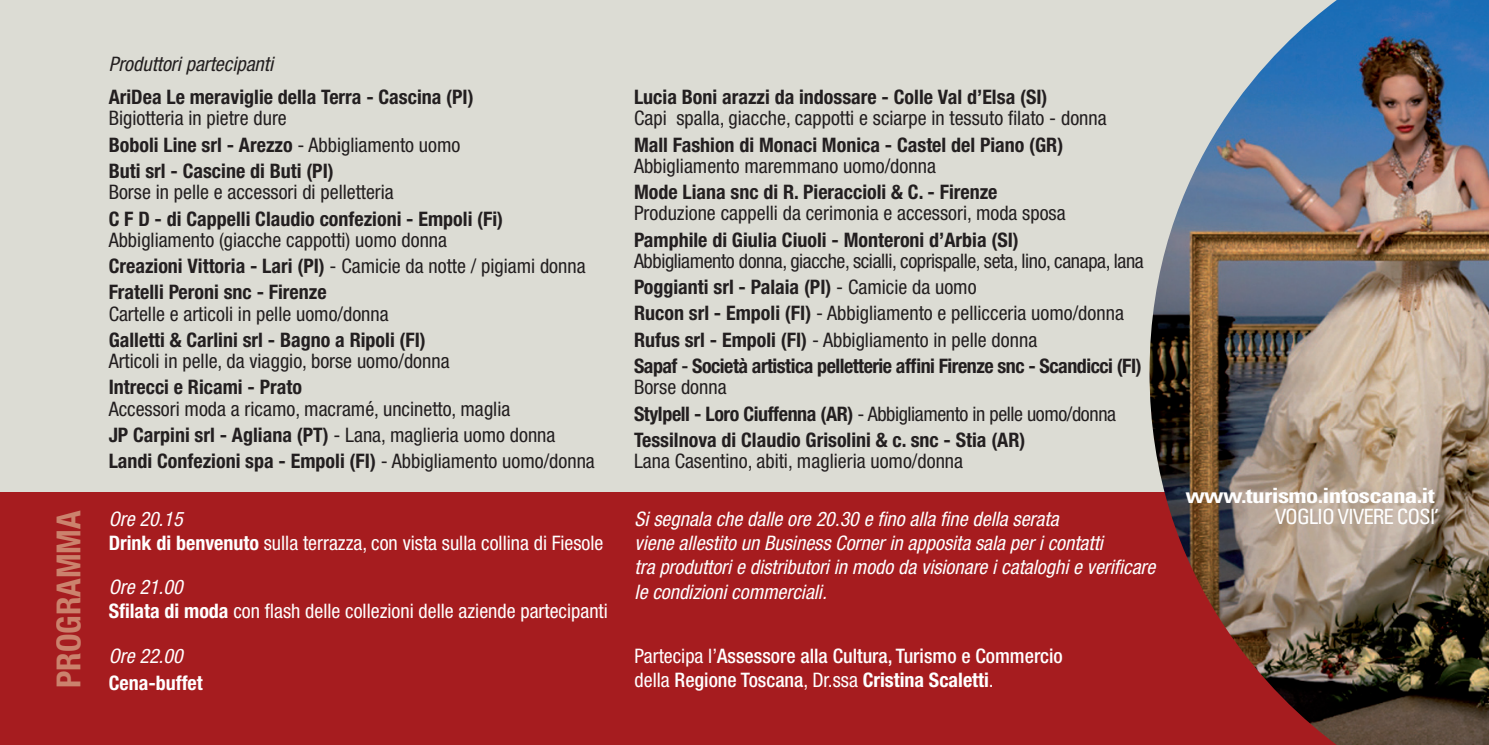
<style>
.page{position:relative;width:1489px;height:745px;background:#fff}
.page>*{position:absolute;margin:0;border:0;box-sizing:border-box;transform-origin:0 0}
.t1{font:700 condensed 33.25px "Helvetica Neue LT Std";color:#cb826d}
.t2{font:700 condensed 21px "Univers";letter-spacing:-.03em;color:#fff;scale:1.2 1}
.t3{font:condensed 21px "Univers";letter-spacing:-.05em;color:#fff}
.t4{font:condensed 20px/26.2px "Helvetica Neue LT Std";color:#231f20}
.t5{font:700 condensed 20px/26.2px "Helvetica Neue LT Std";color:#231f20}
.t6{font:italic condensed 20px/24px "Helvetica Neue LT Std";color:#fff}
.t7{font:condensed 20px/24px "Helvetica Neue LT Std";color:#fff}
.t8{font:500 condensed 20px/24px "Helvetica Neue LT Std";color:#fff}
.t9{font:italic condensed 20px "Helvetica Neue LT Std";color:#231f20}
.t10{font:700 condensed 20px "Helvetica Neue LT Std";color:#fff}
.s1{font-weight:400}
.s2{font-weight:700}
.s3{font-style:italic}
.s4{font-weight:500}
</style>
<div class="page">
<div style="left:0;top:489px;width:1488px;height:255px;background:#a61c1f"></div>
<div style="left:0;top:0;width:1488px;height:491px;background:#dcdcd4"></div>
<img style="left:1149px;top:0;width:339px;height:744px">
<h1 class="t1" style="left:48px;top:687px;width:179px;rotate:-90deg">PROGRAMMA</h1>
<p class="t9" style="left:109px;top:52px;width:166px">Produttori partecipanti</p>
<p class="t5" style="left:109px;top:84px;width:366px">AriDea Le meraviglie della Terra - Cascina (PI)</p>
<p class="t5" style="left:109px;top:105px;width:353px"><span class="s1">Bigiotteria in pietre dure<br></span>Boboli Line srl - Arezzo <span class="s1">- Abbigliamento uomo<br></span>Buti srl - Cascine di Buti (PI)</p>
<p class="t4" style="left:109px;top:179px;width:287px">Borse in pelle e accessori di pelletteria</p>
<p class="t5" style="left:109px;top:205px;width:396px">C F D - di Cappelli Claudio confezioni - Empoli (Fi)</p>
<p class="t4" style="left:109px;top:226px;width:478px">Abbigliamento (giacche cappotti) uomo donna<br><span class="s2">Creazioni Vittoria - Lari (PI)</span> - Camicie da notte / pigiami donna<br><span class="s2">Fratelli Peroni snc - Firenze</span></p>
<p class="t4" style="left:109px;top:300px;width:281px">Cartelle e articoli in pelle uomo/donna</p>
<p class="t5" style="left:109px;top:326px;width:318px">Galletti &amp; Carlini srl - Bagno a Ripoli (FI)</p>
<p class="t4" style="left:109px;top:347px;width:342px">Articoli in pelle, da viaggio, borse uomo/donna</p>
<p class="t5" style="left:109px;top:373px;width:195px">Intrecci e Ricami - Prato</p>
<p class="t4" style="left:109px;top:395px;width:487px">Accessori moda a ricamo, macramé, uncinetto, maglia<br><span class="s2">JP Carpini srl - Agliana (PT)</span> - Lana, maglieria uomo donna<br><span class="s2">Landi Confezioni spa - Empoli (FI)</span> - Abbigliamento uomo/donna</p>
<p class="t7" style="left:109px;top:506px;width:496px"><span class="s3">Ore 20.15<br></span><span class="s2">Drink di benvenuto</span> sulla terrazza, con vista sulla collina di Fiesole</p>
<p class="t7" style="left:109px;top:574px;width:500px"><span class="s3">Ore 21.00<br></span><span class="s2">Sfilata di moda</span> con flash delle collezioni delle aziende partecipanti</p>
<p class="t6" style="left:109px;top:643px;width:75px">Ore 22.00</p>
<p class="t10" style="left:109px;top:669px;width:96px">Cena-buffet</p>
<p class="t5" style="left:634px;top:83px;width:415px">Lucia Boni arazzi da indossare - Colle Val d’Elsa (SI)</p>
<p class="t4" style="left:634px;top:105px;width:474px">Capi spalla, giacche, cappotti e sciarpe in tessuto filato - donna</p>
<p class="t5" style="left:634px;top:131px;width:431px">Mall Fashion di Monaci Monica - Castel del Piano (GR)</p>
<p class="t4" style="left:634px;top:152px;width:303px">Abbigliamento maremmano uomo/donna</p>
<p class="t5" style="left:634px;top:178px;width:365px">Mode Liana snc di R. Pieraccioli &amp; C. - Firenze</p>
<p class="t4" style="left:634px;top:200px;width:433px">Produzione cappelli da cerimonia e accessori, moda sposa</p>
<p class="t5" style="left:634px;top:226px;width:386px">Pamphile di Giulia Ciuoli - Monteroni d’Arbia (SI)</p>
<p class="t4" style="left:634px;top:247px;width:511px">Abbigliamento donna, giacche, scialli, coprispalle, seta, lino, canapa, lana <span class="s2">Poggianti srl - Palaia (PI)</span> - Camicie da uomo<br><span class="s2">Rucon srl - Empoli (FI)</span> - Abbigliamento e pellicceria uomo/donna <span class="s2">Rufus srl - Empoli (FI)</span> - Abbigliamento in pelle donna<br><span class="s2">Sapaf</span> <span class="s4">-</span> <span class="s2">Società artistica pelletterie affini Firenze snc - Scandicci (FI)</span></p>
<p class="t5" style="left:634px;top:373px;width:483px"><span class="s1">Borse donna<br></span>Stylpell - Loro Ciuffenna (AR) <span class="s1">- Abbigliamento in pelle uomo/donna<br></span>Tessilnova di Claudio Grisolini &amp; c. snc - Stia (AR)</p>
<p class="t4" style="left:634px;top:447px;width:330px">Lana Casentino, abiti, maglieria uomo/donna</p>
<p class="t6" style="left:634px;top:507px;width:522px">Si segnala che dalle ore 20.30 e fino alla fine della serata<br>viene allestito un Business Corner in apposita sala per i contatti<br>tra produttori e distributori in modo da visionare i cataloghi e verificare le condizioni commerciali.</p>
<p class="t8" style="left:634px;top:642px;width:429px"><span class="s1">Partecipa l’</span>Assessore alla Cultura, Turismo e Commercio <span class="s1">della</span> Regione Toscana<span class="s1">, Dr.ssa</span> <span class="s2">Cristina Scaletti</span><span class="s1">.</span></p>
<p class="t2" style="left:1185px;top:482px;width:209px">www.turismo.intoscana.it</p>
<p class="t3" style="left:1274px;top:502px;width:166px">VOGLIO VIVERE COSI’</p>
</div>
